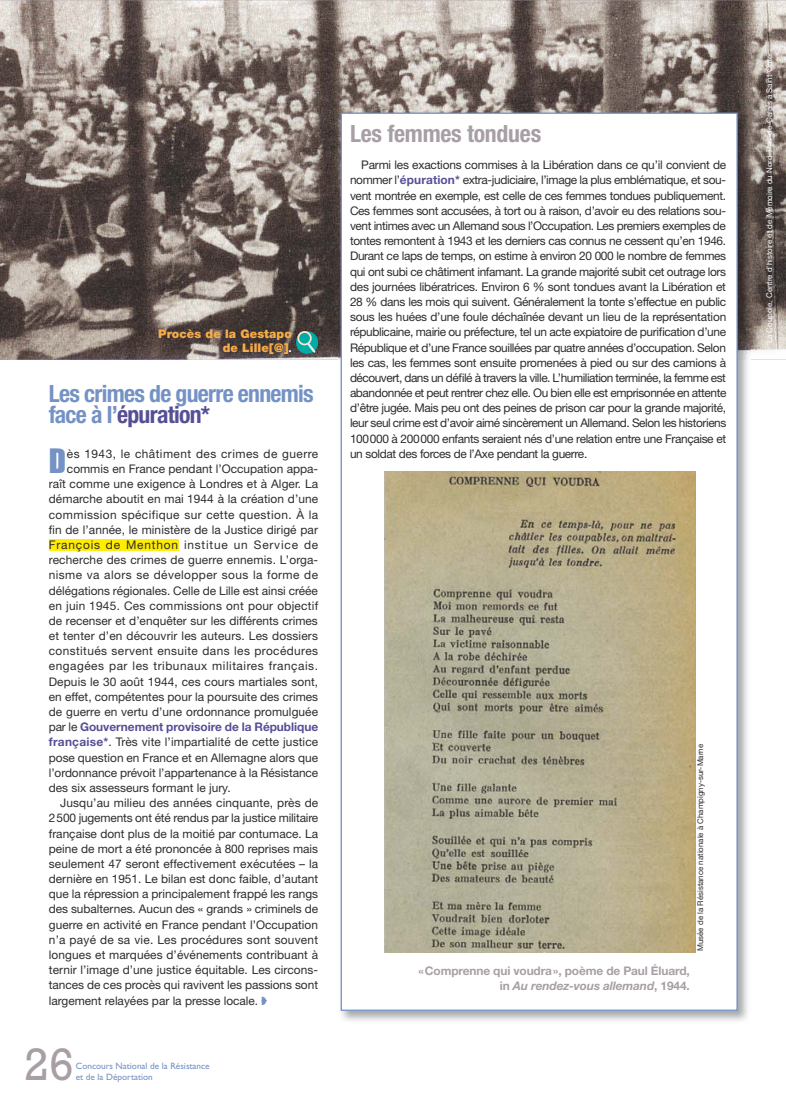
<style>
.page{position:relative;width:786px;height:1112px;background:#fff}
.page>*{position:absolute;margin:0;border:0;box-sizing:border-box;transform-origin:0 0}
.t1{font:46.2px "Rockwell";color:#a79fa5}
.t2{font:31.1px "Impact";color:#7592c5}
.t3{font:700 condensed 23.8px/21.1px "Helvetica Neue LT Std";letter-spacing:-.03em;color:#7592c5}
.t4{font:700 condensed 23.8px "Helvetica Neue LT Std";letter-spacing:-.01em;color:#a79fa5}
.t5{font:11.9px/15.2px "Helvetica Neue LT Std";letter-spacing:.005em;color:#2d2c2e;text-align:justify}
.t6{font:11.9px "Helvetica Neue LT Std";letter-spacing:.035em;color:#2d2c2e}
.t7{font:700 11.9px/14.5px "Helvetica Neue LT Std";letter-spacing:-.01em;color:#a79fa5;text-align:right}
.t8{font:11.9px "Helvetica Neue LT Std";letter-spacing:-.015em;color:#2d2c2e}
.t9{font:11.9px "Helvetica Neue LT Std";letter-spacing:.045em;color:#2d2c2e}
.t10{font:11.9px "Helvetica Neue LT Std";letter-spacing:.03em;color:#2d2c2e}
.t11{font:700 11.9px "Helvetica Neue LT Std";letter-spacing:-.005em;color:#564f96}
.t12{font:11.9px "Helvetica Neue LT Std";letter-spacing:.07em;color:#2d2c2e}
.t13{font:11.9px "Helvetica Neue LT Std";letter-spacing:.04em;color:#2d2c2e}
.t14{font:900 11.9px/14.5px "Helvetica Neue LT Std";letter-spacing:.01em;color:#f6ac4a;text-align:right}
.t15{font:9.2px "Gill Sans Std";color:#7592c5}
.t16{font:7.9px "Helvetica Neue LT Std";color:#fff}
.t17{font:7.9px "Helvetica Neue LT Std";color:#2d2c2e}
.s1{font-weight:700;color:#fff}
.s2{color:#564f96}
.s3{font-weight:400;color:#2d2c2e}
.s4{font-weight:700;color:#564f96}
.s5{color:#7592c5}
.s6{font-style:italic}
</style>
<div class="page">
<img style="left:0;top:0;width:786px;height:360px">
<img style="left:339px;top:111px;width:412px;height:910px">
<img style="left:339px;top:360px;width:412px;height:1px">
<div style="left:341px;top:113px;width:396px;height:897px;background:#fff"></div>
<div style="left:49px;top:539px;width:130px;height:12px;background:#ffed00"></div>
<img style="left:385px;top:472px;width:310px;height:480px">
<div style="left:296px;top:331px;width:22px;height:23px;background:#00aca6;border-radius:50%"></div>
<svg style="left:307px;top:343px;width:8px;height:10px"></svg>
<div style="left:297px;top:331px;width:15px;height:14px;border:2px solid #fde4cf;border-radius:50%"></div>
<p class="t14" style="left:158px;top:327px;width:135px">Procès de la Gestapo de Lille[@]<span class="s1">.</span></p>
<p class="t3" style="left:49px;top:385px;width:266px">Les crimes de guerre ennemis face à l’<span class="s2">épuration*</span></p>
<p class="t2" style="left:49px;top:451px;width:19px">D</p>
<p class="t13" style="left:67px;top:449px;width:253px">ès 1943, le châtiment des crimes de guerre</p>
<p class="t5" style="left:67px;top:462px;width:253px">commis en France pendant l’Occupation appa-</p>
<p class="t5" style="left:49px;top:477px;width:271px">raît comme une exigence à Londres et à Alger. La</p>
<p class="t5" style="left:49px;top:493px;width:271px">démarche aboutit en mai 1944 à la création d’une</p>
<p class="t6" style="left:49px;top:510px;width:271px">commission spécifique sur cette question. À la</p>
<p class="t5" style="left:49px;top:523px;width:271px">fin de l’année, le ministère de la Justice dirigé par</p>
<p class="t12" style="left:49px;top:540px;width:271px">François de Menthon institue un Service de</p>
<p class="t5" style="left:49px;top:553px;width:271px">recherche des crimes de guerre ennemis. L’orga-</p>
<p class="t6" style="left:49px;top:571px;width:271px">nisme va alors se développer sous la forme de</p>
<p class="t5" style="left:49px;top:584px;width:271px">délégations régionales. Celle de Lille est ainsi créée</p>
<p class="t5" style="left:49px;top:599px;width:271px">en juin 1945. Ces commissions ont pour objectif</p>
<p class="t5" style="left:49px;top:614px;width:271px">de recenser et d’enquêter sur les différents crimes</p>
<p class="t5" style="left:49px;top:629px;width:271px">et tenter d’en découvrir les auteurs. Les dossiers</p>
<p class="t10" style="left:49px;top:647px;width:271px">constitués servent ensuite dans les procédures</p>
<p class="t9" style="left:49px;top:662px;width:271px">engagées par les tribunaux militaires français.</p>
<p class="t5" style="left:49px;top:675px;width:271px">Depuis le 30 août 1944, ces cours martiales sont,</p>
<p class="t5" style="left:49px;top:690px;width:271px">en effet, compétentes pour la poursuite des crimes</p>
<p class="t5" style="left:49px;top:705px;width:271px">de guerre en vertu d’une ordonnance promulguée</p>
<p class="t11" style="left:49px;top:723px;width:271px"><span class="s3">par le</span> Gouvernement provisoire de la République</p>
<p class="t5" style="left:49px;top:736px;width:271px"><span class="s4">française*</span>. Très vite l’impartialité de cette justice</p>
<p class="t5" style="left:49px;top:751px;width:271px">pose question en France et en Allemagne alors que</p>
<p class="t5" style="left:49px;top:766px;width:271px">l’ordonnance prévoit l’appartenance à la Résistance</p>
<p class="t5" style="left:49px;top:781px;width:183px">des six assesseurs formant le jury.</p>
<p class="t5" style="left:60px;top:796px;width:260px">Jusqu’au milieu des années cinquante, près de</p>
<p class="t8" style="left:49px;top:814px;width:271px">2 500 jugements ont été rendus par la justice militaire</p>
<p class="t5" style="left:49px;top:827px;width:271px">française dont plus de la moitié par contumace. La</p>
<p class="t5" style="left:49px;top:842px;width:271px">peine de mort a été prononcée à 800 reprises mais</p>
<p class="t5" style="left:49px;top:857px;width:271px">seulement 47 seront effectivement exécutées – la</p>
<p class="t5" style="left:49px;top:872px;width:271px">dernière en 1951. Le bilan est donc faible, d’autant</p>
<p class="t5" style="left:49px;top:887px;width:271px">que la répression a principalement frappé les rangs</p>
<p class="t5" style="left:49px;top:903px;width:271px">des subalternes. Aucun des « grands » criminels de</p>
<p class="t5" style="left:49px;top:918px;width:271px">guerre en activité en France pendant l’Occupation</p>
<p class="t5" style="left:49px;top:933px;width:271px">n’a payé de sa vie. Les procédures sont souvent</p>
<p class="t5" style="left:49px;top:948px;width:271px">longues et marquées d’événements contribuant à</p>
<p class="t5" style="left:49px;top:963px;width:271px">ternir l’image d’une justice équitable. Les circons-</p>
<p class="t5" style="left:49px;top:979px;width:271px">tances de ces procès qui ravivent les passions sont</p>
<p class="t5" style="left:49px;top:994px;width:219px">largement relayées par la presse locale. <span class="s5">◗</span></p>
<p class="t1" style="left:24px;top:1049px;width:52px">26</p>
<p class="t15" style="left:76px;top:1060px;width:135px">Concours National de la Résistance</p>
<p class="t15" style="left:76px;top:1072px;width:79px">et de la Déportation</p>
<p class="t4" style="left:350px;top:124px;width:193px">Les femmes tondues</p>
<p class="t5" style="left:350px;top:158px;width:378px;text-indent:11px">Parmi les exactions commises à la Libération dans ce qu’il convient de nommer l’<span class="s4">épuration*</span> extra-judiciaire, l’image la plus emblématique, et sou&shy;vent montrée en exemple, est celle de ces femmes tondues publiquement.<br>Ces femmes sont accusées, à tort ou à raison, d’avoir eu des relations sou&shy;vent intimes avec un Allemand sous l’Occupation. Les premiers exemples de tontes remontent à 1943 et les derniers cas connus ne cessent qu’en 1946.<br>Durant ce laps de temps, on estime à environ 20 000 le nombre de femmes qui ont subi ce châtiment infamant. La grande majorité subit cet outrage lors des journées libératrices. Environ 6 % sont tondues avant la Libération et 28 % dans les mois qui suivent. Généralement la tonte s’effectue en public sous les huées d’une foule déchaînée devant un lieu de la représentation républicaine, mairie ou préfecture, tel un acte expiatoire de purification d’une République et d’une France souillées par quatre années d’occupation. Selon les cas, les femmes sont ensuite promenées à pied ou sur des camions à découvert, dans un défilé à travers la ville. L’humiliation terminée, la femme est abandonnée et peut rentrer chez elle. Ou bien elle est emprisonnée en attente d’être jugée. Mais peu ont des peines de prison car pour la grande majorité, leur seul crime est d’avoir aimé sincèrement un Allemand. Selon les historiens 100 000 à 200 000 enfants seraient nés d’une relation entre une Française et un soldat des forces de l’Axe pendant la guerre.</p>
<p class="t7" style="left:418px;top:965px;width:273px">« Comprenne qui voudra », poème de Paul Éluard, in <span class="s6">Au rendez-vous allemand</span>, 1944.</p>
<p class="t17" style="left:697px;top:951px;width:209px;rotate:-90deg">Musée de la Résistance nationale à Champigny-sur-Marne</p>
<p class="t16" style="left:766px;top:343px;width:293px;rotate:-90deg">La Coupole, Centre d’histoire et de Mémoire du Nord–Pas-de-Calais à Saint-Omer</p>
</div>
